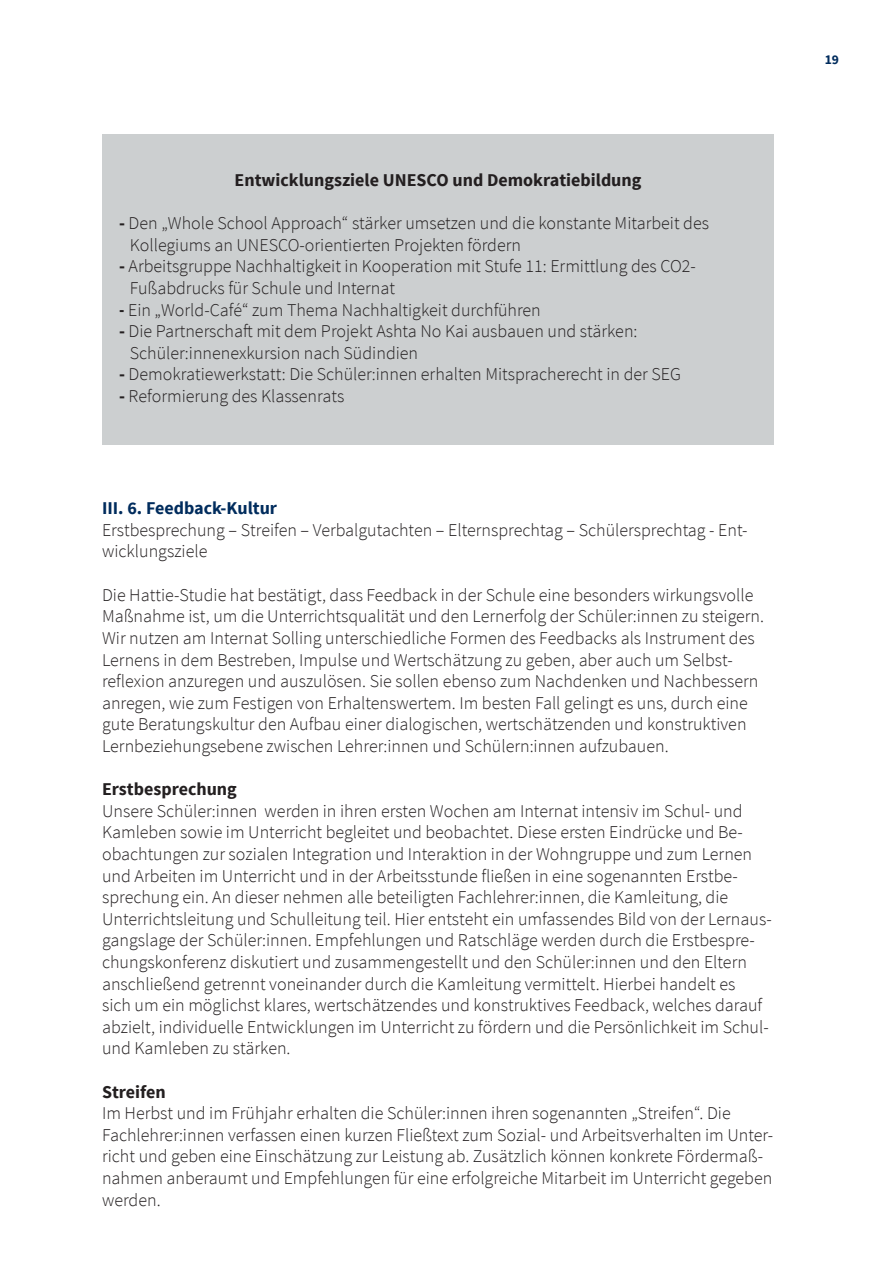
<style>
.page{position:relative;width:893px;height:1263px;background:#fff}
.page>*{position:absolute;margin:0;border:0;box-sizing:border-box;transform-origin:0 0}
.t1{font:300 18px/21.6px "Source Sans Pro";color:#231f20}
.t2{font:700 18px "Source Sans Pro";color:#231f20}
.t3{font:700 18px "Source Sans Pro";color:#002c5d}
.t4{font:700 13.5px "Source Sans Pro";color:#002c5d}
.s1{font-weight:700}
</style>
<div class="page">
<div style="left:102px;top:134px;width:672px;height:310px;background:#cccfd0"></div>
<p class="t2" style="left:235px;top:169px;width:408px">Entwicklungsziele UNESCO und Demokratiebildung</p>
<p class="t1" style="left:130px;top:213px;width:581px;text-indent:-11px"><span class="s1">-</span> Den „Whole School Approach“ stärker umsetzen und die konstante Mitarbeit des<br>Kollegiums an UNESCO-orientierten Projekten fördern</p>
<p class="t1" style="left:130px;top:256px;width:568px;text-indent:-11px"><span class="s1">-</span> Arbeitsgruppe Nachhaltigkeit in Kooperation mit Stufe 11: Ermittlung des CO2-<br>Fußabdrucks für Schule und Internat</p>
<p class="t1" style="left:119px;top:299px;width:423px"><span class="s1">-</span> Ein „World-Café“ zum Thema Nachhaltigkeit durchführen</p>
<p class="t1" style="left:130px;top:321px;width:509px;text-indent:-11px"><span class="s1">-</span> Die Partnerschaft mit dem Projekt Ashta No Kai ausbauen und stärken:<br>Schüler:innenexkursion nach Südindien</p>
<p class="t1" style="left:119px;top:364px;width:563px"><span class="s1">-</span> Demokratiewerkstatt: Die Schüler:innen erhalten Mitspracherecht in der SEG</p>
<p class="t1" style="left:119px;top:385px;width:227px"><span class="s1">-</span> Reformierung des Klassenrats</p>
<p class="t3" style="left:102px;top:497px;width:177px">III. 6. Feedback-Kultur</p>
<p class="t1" style="left:102px;top:519px;width:647px">Erstbesprechung – Streifen – Verbalgutachten – Elternsprechtag – Schülersprechtag - Ent&shy;wicklungsziele</p>
<p class="t1" style="left:102px;top:584px;width:664px">Die Hattie-Studie hat bestätigt, dass Feedback in der Schule eine besonders wirkungsvolle Maßnahme ist, um die Unterrichtsqualität und den Lernerfolg der Schüler:innen zu steigern.<br>Wir nutzen am Internat Solling unterschiedliche Formen des Feedbacks als Instrument des Lernens in dem Bestreben, Impulse und Wertschätzung zu geben, aber auch um Selbst&shy;reflexion anzuregen und auszulösen. Sie sollen ebenso zum Nachdenken und Nachbessern anregen, wie zum Festigen von Erhaltenswertem. Im besten Fall gelingt es uns, durch eine gute Beratungskultur den Aufbau einer dialogischen, wertschätzenden und konstruktiven Lernbeziehungsebene zwischen Lehrer:innen und Schülern:innen aufzubauen.</p>
<p class="t2" style="left:102px;top:777px;width:136px">Erstbesprechung</p>
<p class="t1" style="left:102px;top:800px;width:671px">Unsere Schüler:innen werden in ihren ersten Wochen am Internat intensiv im Schul- und Kamleben sowie im Unterricht begleitet und beobachtet. Diese ersten Eindrücke und Be&shy;obachtungen zur sozialen Integration und Interaktion in der Wohngruppe und zum Lernen und Arbeiten im Unterricht und in der Arbeitsstunde fließen in eine sogenannten Erstbe&shy;sprechung ein. An dieser nehmen alle beteiligten Fachlehrer:innen, die Kamleitung, die Unterrichtsleitung und Schulleitung teil. Hier entsteht ein umfassendes Bild von der Lernaus&shy;gangslage der Schüler:innen. Empfehlungen und Ratschläge werden durch die Erstbespre&shy;chungskonferenz diskutiert und zusammengestellt und den Schüler:innen und den Eltern anschließend getrennt voneinander durch die Kamleitung vermittelt. Hierbei handelt es<br>sich um ein möglichst klares, wertschätzendes und konstruktives Feedback, welches darauf abzielt, individuelle Entwicklungen im Unterricht zu fördern und die Persönlichkeit im Schul&shy;und Kamleben zu stärken.</p>
<p class="t2" style="left:102px;top:1080px;width:65px">Streifen</p>
<p class="t1" style="left:102px;top:1102px;width:673px">Im Herbst und im Frühjahr erhalten die Schüler:innen ihren sogenannten „Streifen“. Die Fachlehrer:innen verfassen einen kurzen Fließtext zum Sozial- und Arbeitsverhalten im Unter&shy;richt und geben eine Einschätzung zur Leistung ab. Zusätzlich können konkrete Fördermaß&shy;nahmen anberaumt und Empfehlungen für eine erfolgreiche Mitarbeit im Unterricht gegeben werden.</p>
<p class="t4" style="left:825px;top:51px;width:16px">19</p>
</div>
